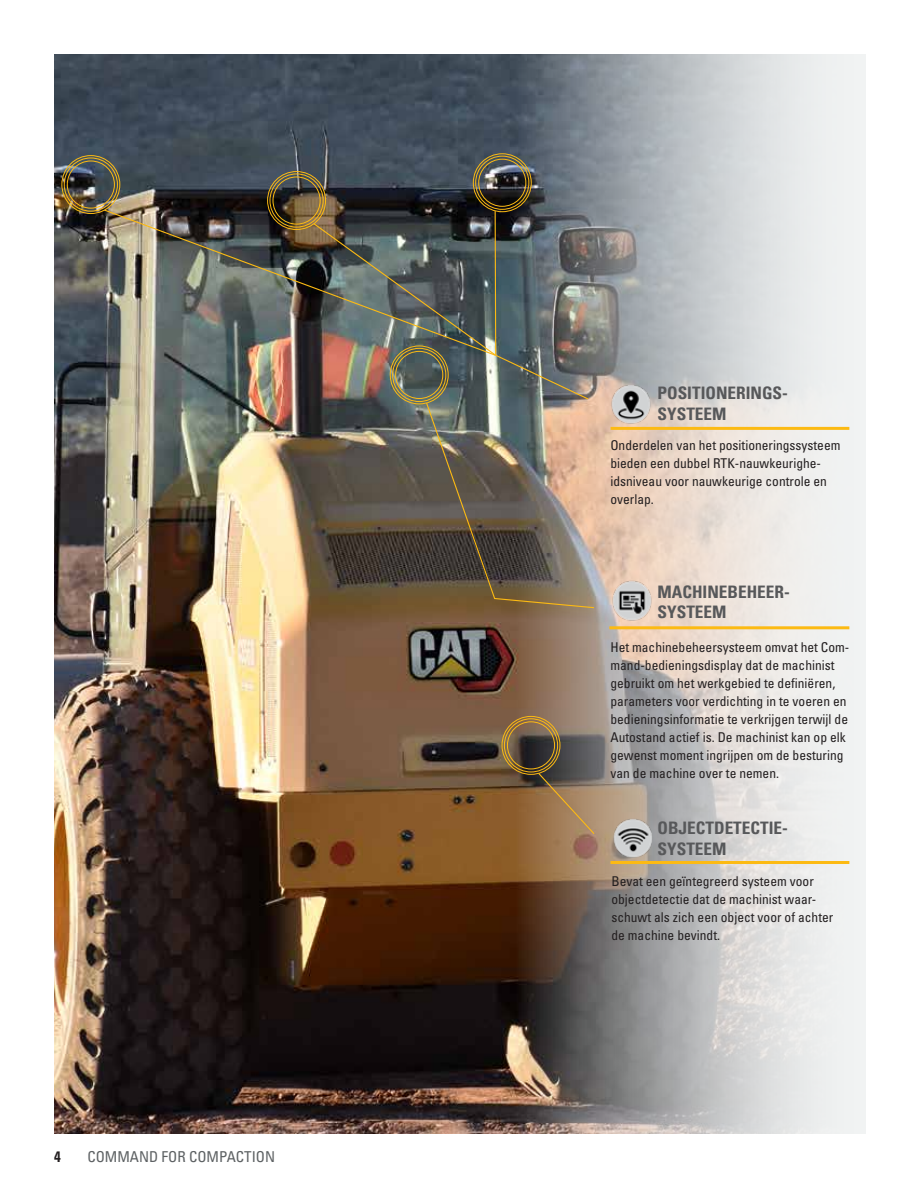
<style>
.page{position:relative;width:918px;height:1188px;background:#fff}
.page>*{position:absolute;margin:0;border:0;box-sizing:border-box;transform-origin:0 0}
.t1{font:700 condensed 17.25px/20.7px "Univers LT";color:#57585a}
.t2{font:condensed 15px "Univers LT Std";color:#5d6163}
.t3{font:700 condensed 15px "Univers LT";color:#231f20}
.t4{font:condensed 13.5px/18px "Univers LT Std";color:#231f20}
</style>
<div class="page">
<img style="left:54px;top:54px;width:462px;height:1080px">
<svg style="left:516px;top:54px;width:350px;height:1080px;background:#c3c0be"></svg>
<div style="left:473px;top:153px;width:59px;height:59px;border:1px solid #fcba13;border-radius:50%"></div>
<div style="left:475px;top:156px;width:54px;height:54px;border:1px solid #fcba13;border-radius:50%"></div>
<div style="left:478px;top:159px;width:48px;height:48px;border:1px solid #fcba13;border-radius:50%"></div>
<div style="left:61px;top:155px;width:59px;height:59px;border:1px solid #fcba13;border-radius:50%"></div>
<div style="left:64px;top:158px;width:54px;height:54px;border:1px solid #fcba13;border-radius:50%"></div>
<div style="left:67px;top:161px;width:48px;height:48px;border:1px solid #fcba13;border-radius:50%"></div>
<div style="left:502px;top:716px;width:58px;height:59px;border:1px solid #fcba13;border-radius:50%"></div>
<div style="left:504px;top:718px;width:54px;height:54px;border:1px solid #fcba13;border-radius:50%"></div>
<div style="left:507px;top:721px;width:48px;height:48px;border:1px solid #fcba13;border-radius:50%"></div>
<div style="left:499px;top:358px;width:107px;height:59px;background:#231f20;opacity:.17"></div>
<div style="left:429px;top:406px;width:183px;height:221px;background:#231f20;opacity:.17"></div>
<div style="left:542px;top:776px;width:70px;height:76px;background:#231f20;opacity:.17"></div>
<svg style="left:537px;top:772px;width:59px;height:63px;background:#937657"></svg>
<div style="left:108px;top:213px;width:406px;height:161px;background:#231f20;opacity:.17"></div>
<img style="left:103px;top:209px;width:394px;height:148px">
<hr style="left:609px;top:626px;width:240px;height:3px;background:#fcba13">
<hr style="left:611px;top:427px;width:238px;height:3px;background:#fcba13">
<hr style="left:610px;top:861px;width:239px;height:3px;background:#fcba13">
<div style="left:267px;top:171px;width:59px;height:59px;border:1px solid #fcba13;border-radius:50%"></div>
<div style="left:270px;top:174px;width:54px;height:54px;border:1px solid #fcba13;border-radius:50%"></div>
<div style="left:273px;top:177px;width:48px;height:47px;border:1px solid #fcba13;border-radius:50%"></div>
<img style="left:312px;top:210px;width:283px;height:399px">
<img style="left:609px;top:383px;width:44px;height:43px">
<img style="left:610px;top:579px;width:44px;height:43px">
<img style="left:611px;top:816px;width:44px;height:44px">
<p class="t3" style="left:54px;top:1147px;width:8px">4</p>
<p class="t2" style="left:87px;top:1147px;width:189px">COMMAND FOR COMPACTION</p>
<p class="t1" style="left:658px;top:383px;width:132px">POSITIONERINGS-<br>SYSTEEM</p>
<p class="t4" style="left:610px;top:436px;width:232px">Onderdelen van het positioneringssysteem bieden een dubbel RTK-nauwkeurighe&shy;idsniveau voor nauwkeurige controle en overlap.</p>
<p class="t1" style="left:658px;top:581px;width:134px">MACHINEBEHEER-<br>SYSTEEM</p>
<p class="t4" style="left:610px;top:638px;width:240px">Het machinebeheersysteem omvat het Com&shy;mand-bedieningsdisplay dat de machinist gebruikt om het werkgebied te definiëren, parameters voor verdichting in te voeren en bedieningsinformatie te verkrijgen terwijl de Autostand actief is. De machinist kan op elk gewenst moment ingrijpen om de besturing van de machine over te nemen.</p>
<p class="t1" style="left:658px;top:818px;width:132px">OBJECTDETECTIE-<br>SYSTEEM</p>
<p class="t4" style="left:611px;top:872px;width:223px">Bevat een geïntegreerd systeem voor objectdetectie dat de machinist waar&shy;schuwt als zich een object voor of achter de machine bevindt.</p>
</div>
